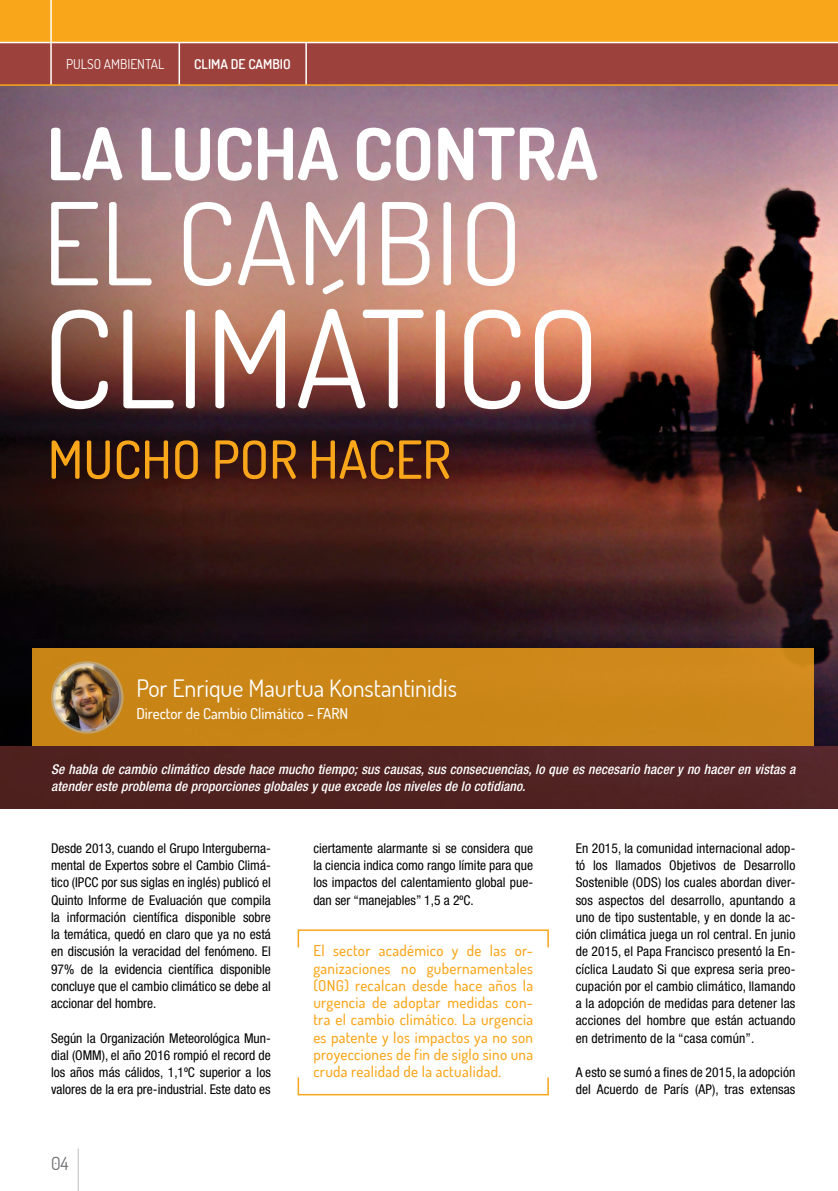
<style>
.page{position:relative;width:838px;height:1191px;background:#fff}
.page>*{position:absolute;margin:0;border:0;box-sizing:border-box;transform-origin:0 0}
.t1{font:135px "Dosis";color:#fff}
.t2{font:114px "Dosis";color:#fff}
.t3{font:700 72px "Dosis";color:#fff}
.t4{font:500 52.5px "Dosis";color:#faa61a}
.t5{font:24px "Dosis";color:#fff}
.t6{font:18px "Dosis";color:#6d6e71}
.t7{font:500 15px/17.2px "Dosis";letter-spacing:.02em;color:#faa61a;text-align:justify}
.t8{font:500 15px "Dosis";color:#fff}
.t9{font:condensed 13.5px/17.2px "Helvetica Neue LT Std";color:#000;text-align:justify}
.t10{font:italic 500 condensed 13.5px/17.2px "Helvetica Neue LT Std";letter-spacing:.01em;color:#fff}
.t11{font:13.5px "Dosis";color:#fff}
.t12{font:600 13.5px "Dosis";color:#fff}
</style>
<div class="page">
<img style="left:0;top:86px;width:838px;height:660px">
<hr style="left:78px;top:1148px;width:1px;height:43px;background:#bcbec0">
<div style="left:0;top:43px;width:838px;height:42px;background:#9c413b"></div>
<div style="left:0;top:0;width:838px;height:43px;background:#faa61a"></div>
<hr style="left:0;top:42px;width:838px;height:1px;background:#fff">
<hr style="left:50px;top:0;width:2px;height:85px;background:#fff">
<hr style="left:178px;top:43px;width:2px;height:42px;background:#fff">
<hr style="left:305px;top:43px;width:2px;height:42px;background:#fff">
<hr style="left:0;top:84px;width:838px;height:2px;background:#faa61a">
<div style="left:32px;top:648px;width:782px;height:98px;background:#ca8618"></div>
<div style="left:0;top:746px;width:838px;height:62px;background:#4f2220"></div>
<img style="left:53px;top:663px;width:68px;height:68px;border-radius:34px">
<div style="left:51px;top:661px;width:73px;height:72px;border:4px solid #bcbec0;border-radius:50%"></div>
<div style="left:297px;top:929px;width:252px;height:19px;border:2px solid #faa61a"></div>
<div style="left:297px;top:1076px;width:252px;height:19px;border:2px solid #faa61a"></div>
<p class="t11" style="left:66px;top:55px;width:100px">PULSO AMBIENTAL</p>
<p class="t12" style="left:194px;top:55px;width:98px">CLIMA DE CAMBIO</p>
<h3 class="t3" style="left:47px;top:107px;width:553px">LA LUCHA CONTRA</h3>
<h2 class="t2" style="left:42px;top:169px;width:481px">EL CAMBIO</h2>
<h1 class="t1" style="left:42px;top:270px;width:559px">CLIMÁTICO</h1>
<h3 class="t4" style="left:48px;top:425px;width:404px">MUCHO POR HACER</h3>
<h3 class="t5" style="left:136px;top:672px;width:322px">Por Enrique Maurtua Konstantinidis</h3>
<p class="t8" style="left:136px;top:704px;width:213px">Director de Cambio Climático – FARN</p>
<p class="t10" style="left:51px;top:761px;width:746px">Se habla de cambio climático desde hace mucho tiempo; sus causas, sus consecuencias, lo que es necesario hacer y no hacer en vistas a atender este problema de proporciones globales y que excede los niveles de lo cotidiano.</p>
<p class="t9" style="left:51px;top:839px;width:221px">Desde 2013, cuando el Grupo Interguberna&shy;mental de Expertos sobre el Cambio Climá&shy;tico (IPCC por sus siglas en inglés) publicó el Quinto Informe de Evaluación que compila la información científica disponible sobre la temática, quedó en claro que ya no está en discusión la veracidad del fenómeno. El 97% de la evidencia científica disponible concluye que el cambio climático se debe al accionar del hombre.</p>
<p class="t9" style="left:51px;top:1029px;width:221px">Según la Organización Meteorológica Mun&shy;dial (OMM), el año 2016 rompió el record de los años más cálidos, 1,1ºC superior a los valores de la era pre-industrial. Este dato es</p>
<h3 class="t6" style="left:51px;top:1151px;width:19px">04</h3>
<p class="t9" style="left:313px;top:839px;width:221px">ciertamente alarmante si se considera que la ciencia indica como rango límite para que los impactos del calentamiento global pue&shy;dan ser “manejables” 1,5 a 2ºC.</p>
<p class="t7" style="left:313px;top:941px;width:221px">El sector académico y de las or&shy;ganizaciones no gubernamentales (ONG) recalcan desde hace años la urgencia de adoptar medidas con&shy;tra el cambio climático. La urgencia es patente y los impactos ya no son proyecciones de fin de siglo sino una cruda realidad de la actualidad.</p>
<p class="t9" style="left:575px;top:839px;width:221px">En 2015, la comunidad internacional adop&shy;tó los llamados Objetivos de Desarrollo Sostenible (ODS) los cuales abordan diver&shy;sos aspectos del desarrollo, apuntando a uno de tipo sustentable, y en donde la ac&shy;ción climática juega un rol central. En junio de 2015, el Papa Francisco presentó la En&shy;cíclica Laudato Si que expresa seria preo&shy;cupación por el cambio climático, llamando a la adopción de medidas para detener las acciones del hombre que están actuando en detrimento de la “casa común”.</p>
<p class="t9" style="left:575px;top:1063px;width:221px">A esto se sumó a fines de 2015, la adopción del Acuerdo de París (AP), tras extensas</p>
</div>
